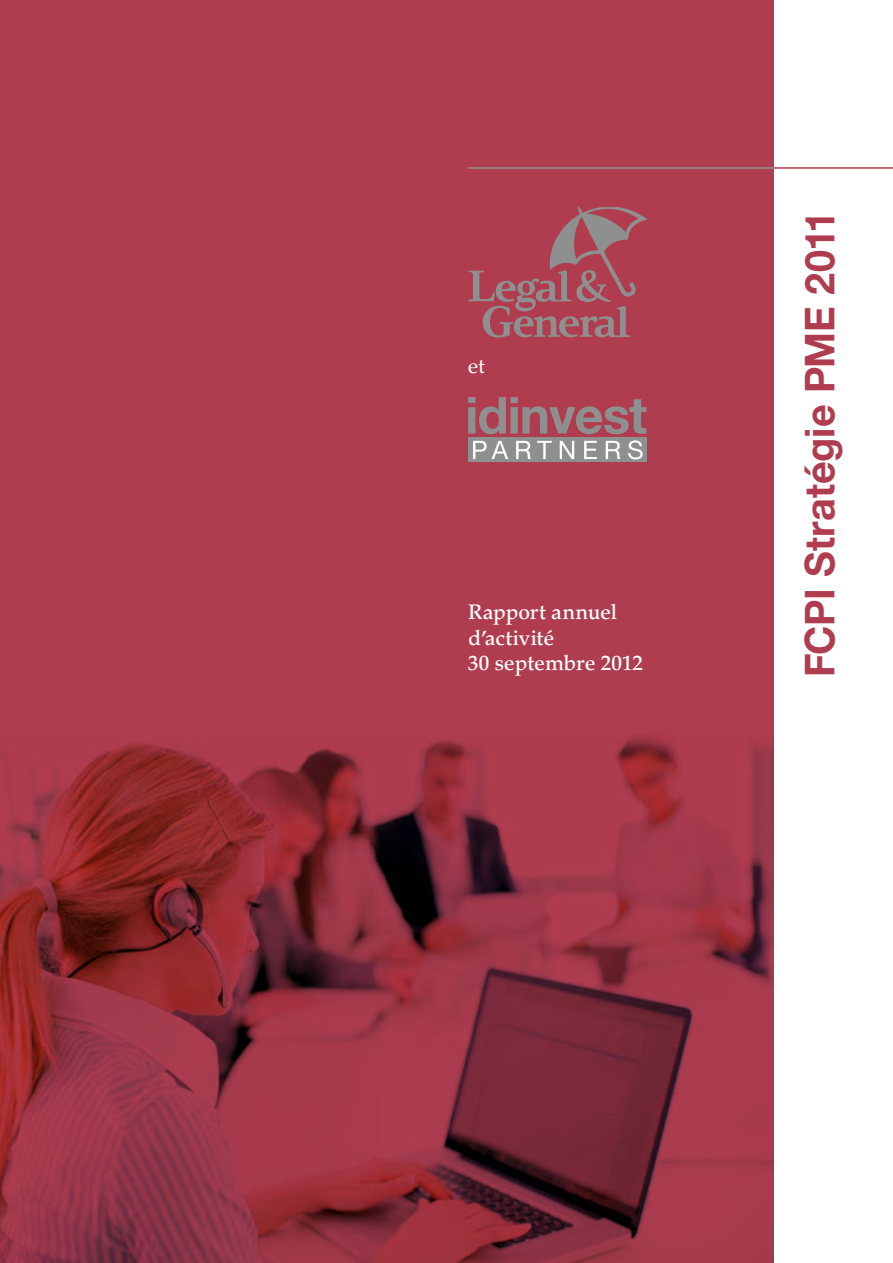
<style>
.page{position:relative;width:893px;height:1263px;background:#fff}
.page>*{position:absolute;margin:0;border:0;box-sizing:border-box;transform-origin:0 0}
.t1{font:700 41.25px "Helvetica Neue LT Std";color:#b03d4f;scale:.96 1}
.t2{font:500 21px/25.2px "Palatino LT";letter-spacing:-.005em;color:#fff}
.t3{font:21px "Palatino LT";color:#fff}
</style>
<div class="page">
<div style="left:0;top:0;width:774px;height:1263px;background:#b03d4f"></div>
<img style="left:0;top:735px;width:774px;height:528px">
<div style="left:468px;top:438px;width:178px;height:24px;background:#8e9090"></div>
<svg style="left:468px;top:397px;width:178px;height:37px"></svg>
<svg style="left:473px;top:441px;width:35px;height:18px"></svg>
<svg style="left:516px;top:441px;width:15px;height:18px"></svg>
<svg style="left:537px;top:441px;width:15px;height:18px"></svg>
<svg style="left:560px;top:441px;width:14px;height:18px"></svg>
<svg style="left:584px;top:441px;width:13px;height:18px"></svg>
<svg style="left:606px;top:441px;width:14px;height:18px"></svg>
<svg style="left:628px;top:440px;width:15px;height:19px"></svg>
<svg style="left:468px;top:207px;width:178px;height:130px"></svg>
<hr style="left:468px;top:167px;width:306px;height:2px;background:#8e9090">
<hr style="left:774px;top:167px;width:119px;height:2px;background:#b03d4f">
<p class="t3" style="left:468px;top:354px;width:18px">et</p>
<p class="t2" style="left:468px;top:600px;width:176px">Rapport annuel d’activité<br>30 septembre 2012</p>
<h1 class="t1" style="left:794px;top:677px;width:488px;rotate:-90deg">FCPI Stratégie PME 2011</h1>
</div>
